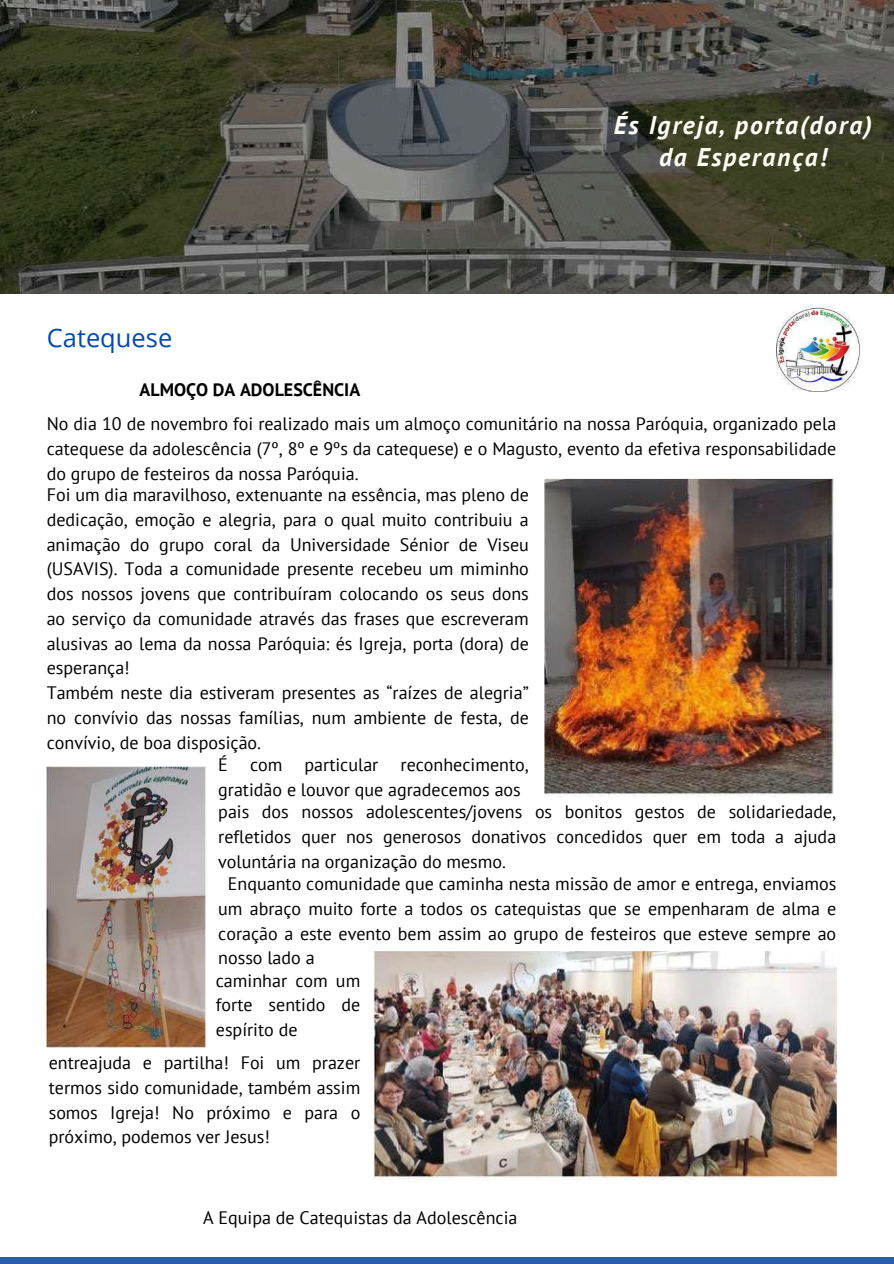
<style>
.page{position:relative;width:894px;height:1264px;background:#fff}
.page>*{position:absolute;margin:0;border:0;box-sizing:border-box;transform-origin:0 0}
.t1{font:italic 700 25.65px/31.5px "PT Sans";letter-spacing:.07em;color:#fffef5;text-align:center}
.t2{font:25.5px "Open Sans";color:#004aad}
.t3{font:18px/24.8px "PT Sans";color:#000;text-align:justify}
.t4{font:700 18px "PT Sans";color:#000}
</style>
<div class="page">
<img style="left:0;top:0;width:893px;height:293px">
<div style="left:0;top:1257px;width:893px;height:6px;background:#2a5eaa"></div>
<img style="left:776px;top:305px;width:83px;height:86px">
<img style="left:544px;top:479px;width:290px;height:317px">
<img style="left:47px;top:766px;width:159px;height:281px">
<img style="left:373px;top:951px;width:463px;height:228px">
<h2 class="t2" style="left:47px;top:320px;width:127px">Catequese</h2>
<p class="t4" style="left:139px;top:378px;width:222px">ALMOÇO DA ADOLESCÊNCIA</p>
<h1 class="t1" style="left:613px;top:109px;width:259px">És Igreja, porta(dora) da Esperança!</h1>
<p class="t3" style="left:47px;top:411px;width:790px">No dia 10 de novembro foi realizado mais um almoço comunitário na nossa Paróquia, organizado pela catequese da adolescência (7º, 8º e 9ºs da catequese) e o Magusto, evento da efetiva responsabilidade do grupo de festeiros da nossa Paróquia.</p>
<p class="t3" style="left:47px;top:482px;width:483px;text-align:left">Foi um dia maravilhoso, extenuante na essência, mas pleno de dedicação, emoção e alegria, para o qual muito contribuiu a animação do grupo coral da Universidade Sénior de Viseu (USAVIS). Toda a comunidade presente recebeu um miminho dos nossos jovens que contribuíram colocando os seus dons ao serviço da comunidade através das frases que escreveram alusivas ao lema da nossa Paróquia: és Igreja, porta (dora) de esperança!<br>Também neste dia estiveram presentes as “raízes de alegria” no convívio das nossas famílias, num ambiente de festa, de convívio, de boa disposição.</p>
<p class="t3" style="left:218px;top:752px;width:312px">É com particular reconhecimento, gratidão e louvor que agradecemos aos</p>
<p class="t3" style="left:218px;top:799px;width:619px">pais dos nossos adolescentes/jovens os bonitos gestos de solidariedade, refletidos quer nos generosos donativos concedidos quer em toda a ajuda voluntária na organização do mesmo.</p>
<p class="t3" style="left:218px;top:871px;width:619px;text-indent:10px">Enquanto comunidade que caminha nesta missão de amor e entrega, enviamos um abraço muito forte a todos os catequistas que se empenharam de alma e coração a este evento bem assim ao grupo de festeiros que esteve sempre ao nosso lado a</p>
<p class="t3" style="left:216px;top:967px;width:146px">caminhar com um forte sentido de espírito de</p>
<p class="t3" style="left:49px;top:1050px;width:313px">entreajuda e partilha! Foi um prazer termos sido comunidade, também assim somos Igreja! No próximo e para o próximo, podemos ver Jesus!</p>
<p class="t3" style="left:203px;top:1205px;width:316px">A Equipa de Catequistas da Adolescência</p>
</div>
